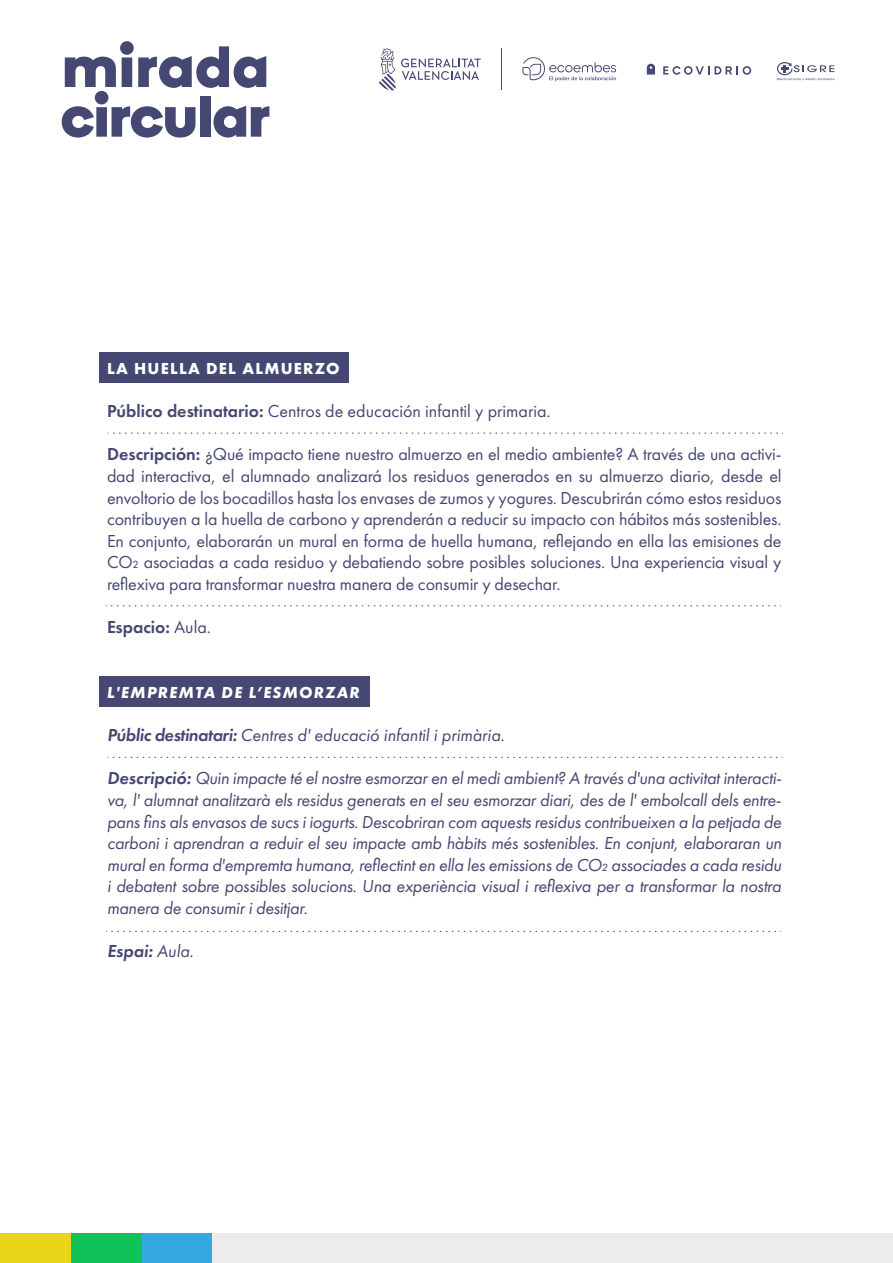
<style>
.page{position:relative;width:893px;height:1263px;background:#fff}
.page>*{position:absolute;margin:0;border:0;box-sizing:border-box;transform-origin:0 0}
.t1{font:18px/21.6px "Futura New";letter-spacing:-.01em;color:#454872;text-align:justify}
.t2{font:italic 18px/21.6px "Futura New";letter-spacing:-.015em;color:#454872;text-align:justify}
.t3{font:18px "Futura New Demi";color:#454872}
.t4{font:italic 18px "Futura New Demi";color:#454872}
.t5{font:italic 700 16.5px "Futura New";letter-spacing:.075em;color:#fff}
.t6{font:700 16.5px "Futura New";letter-spacing:.075em;color:#fff}
.s1{font-family:"Futura New Demi"}
.s2{font-family:"Futura New"}
</style>
<div class="page">
<div style="left:100px;top:352px;width:249px;height:30px;background:#454872"></div>
<svg style="left:379px;top:48px;width:102px;height:42px"></svg>
<svg style="left:777px;top:62px;width:57px;height:19px"></svg>
<svg style="left:522px;top:57px;width:94px;height:24px"></svg>
<svg style="left:647px;top:64px;width:8px;height:11px"></svg>
<svg style="left:663px;top:66px;width:46px;height:9px"></svg>
<svg style="left:715px;top:66px;width:36px;height:9px"></svg>
<hr style="left:501px;top:48px;width:1px;height:42px;background:#454872">
<svg style="left:108px;top:433px;width:675px;height:1px"></svg>
<svg style="left:106px;top:605px;width:675px;height:1px"></svg>
<div style="left:100px;top:676px;width:270px;height:30px;background:#454872"></div>
<svg style="left:108px;top:757px;width:675px;height:1px"></svg>
<svg style="left:106px;top:931px;width:675px;height:1px"></svg>
<svg style="left:62px;top:41px;width:207px;height:97px"></svg>
<div style="left:0;top:1234px;width:71px;height:29px;background:#e8d517"></div>
<div style="left:71px;top:1234px;width:71px;height:29px;background:#11c259"></div>
<div style="left:142px;top:1234px;width:71px;height:29px;background:#36a8e0"></div>
<div style="left:213px;top:1234px;width:680px;height:29px;background:#ececec"></div>
<p class="t6" style="left:107px;top:358px;width:234px">LA HUELLA DEL ALMUERZO</p>
<p class="t1" style="left:107px;top:400px;width:445px"><span class="s1">Público destinatario:</span> Centros de educación infantil y primaria.</p>
<p class="t1" style="left:107px;top:443px;width:676px"><span class="s1">Descripción:</span> ¿Qué impacto tiene nuestro almuerzo en el medio ambiente? A través de una activi&shy;dad interactiva, el alumnado analizará los residuos generados en su almuerzo diario, desde el envoltorio de los bocadillos hasta los envases de zumos y yogures. Descubrirán cómo estos residuos contribuyen a la huella de carbono y aprenderán a reducir su impacto con hábitos más sostenibles.<br>En conjunto, elaborarán un mural en forma de huella humana, reflejando en ella las emisiones de CO₂ asociadas a cada residuo y debatiendo sobre posibles soluciones. Una experiencia visual y reflexiva para transformar nuestra manera de consumir y desechar.</p>
<p class="t3" style="left:107px;top:616px;width:106px">Espacio: <span class="s2">Aula.</span></p>
<p class="t5" style="left:107px;top:682px;width:254px">L'EMPREMTA DE L’ESMORZAR</p>
<p class="t2" style="left:107px;top:724px;width:399px"><span class="s1">Públic destinatari:</span> Centres d' educació infantil i primària.</p>
<p class="t2" style="left:107px;top:767px;width:676px"><span class="s1">Descripció:</span> Quin impacte té el nostre esmorzar en el medi ambient? A través d'una activitat interacti&shy;va, l' alumnat analitzarà els residus generats en el seu esmorzar diari, des de l' embolcall dels entre&shy;pans fins als envasos de sucs i iogurts. Descobriran com aquests residus contribueixen a la petjada de carboni i aprendran a reduir el seu impacte amb hàbits més sostenibles. En conjunt, elaboraran un mural en forma d'empremta humana, reflectint en ella les emissions de CO₂ associades a cada residu i debatent sobre possibles solucions. Una experiència visual i reflexiva per a transformar la nostra manera de consumir i desitjar.</p>
<p class="t4" style="left:107px;top:940px;width:88px">Espai: <span class="s2">Aula.</span></p>
</div>
